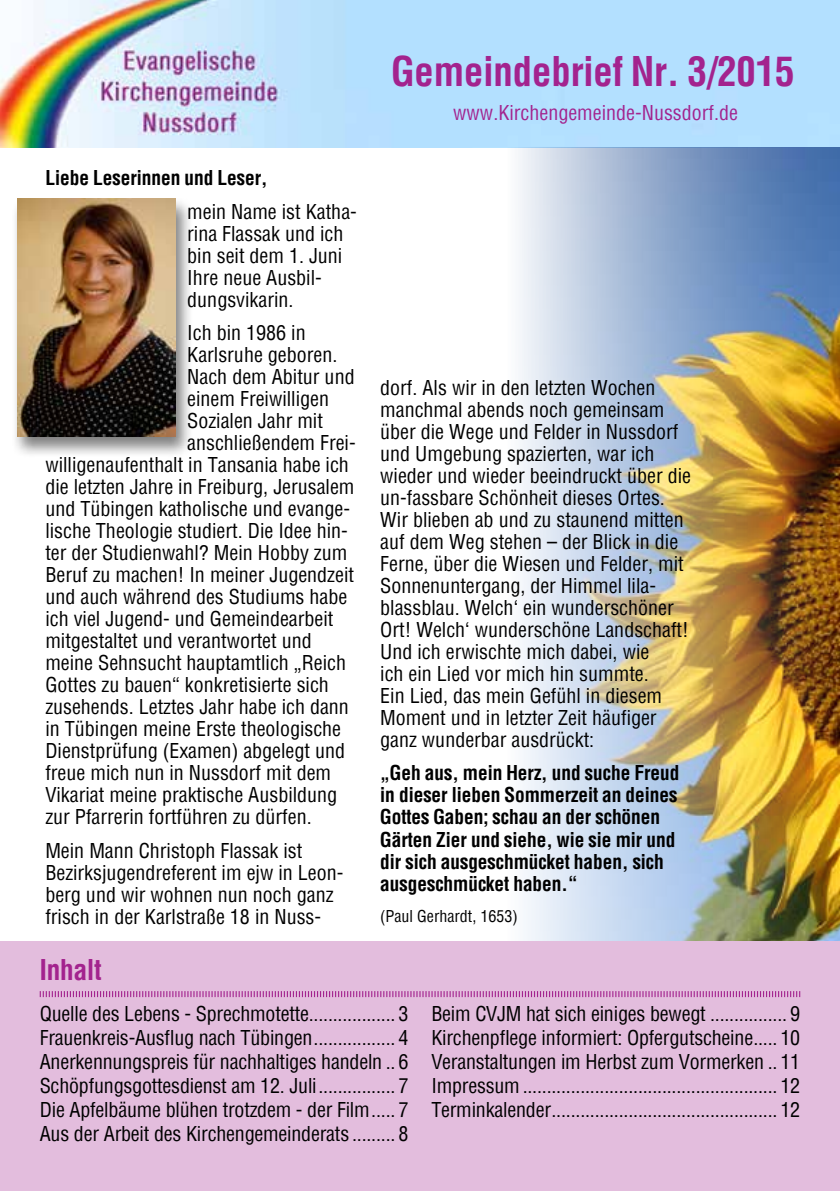
<style>
.page{position:relative;width:840px;height:1191px;background:#fff}
.page>*{position:absolute;margin:0;border:0;box-sizing:border-box;transform-origin:0 0}
.t1{font:700 condensed 40px "Helvetica";color:#a3238e}
.t2{font:700 condensed 28px "Helvetica";color:#a3238e}
.t3{font:condensed 20px/22px "Helvetica";color:#000}
.t4{font:700 condensed 20px/22px "Helvetica";color:#000}
.t5{font:condensed 20px "Helvetica";color:#a3238e}
.t6{font:condensed 16px "Helvetica";color:#000}
</style>
<div class="page">
<img style="left:0;top:0;width:839px;height:147px">
<img style="left:507px;top:147px;width:332px;height:794px">
<div style="left:0;top:941px;width:839px;height:250px;background:#e3bddd"></div>
<svg style="left:39px;top:991px;width:761px;height:7px"></svg>
<div style="left:11px;top:196px;width:183px;height:262px;background:#000;opacity:.5"></div>
<img style="left:17px;top:198px;width:159px;height:239px">
<p class="t4" style="left:45px;top:167px;width:224px">Liebe Leserinnen und Leser,</p>
<p class="t3" style="left:187px;top:200px;width:171px">mein Name ist Katha&shy;rina Flassak und ich bin seit dem 1. Juni<br>Ihre neue Ausbil&shy;dungsvikarin.</p>
<p class="t3" style="left:187px;top:321px;width:120px">Ich bin 1986 in</p>
<p class="t3" style="left:187px;top:343px;width:151px">Karlsruhe geboren.</p>
<p class="t3" style="left:187px;top:365px;width:169px">Nach dem Abitur und</p>
<p class="t3" style="left:187px;top:387px;width:143px">einem Freiwilligen</p>
<p class="t3" style="left:187px;top:409px;width:137px">Sozialen Jahr mit</p>
<p class="t3" style="left:187px;top:431px;width:170px">anschließendem Frei-</p>
<p class="t3" style="left:45px;top:453px;width:305px">willigenaufenthalt in Tansania habe ich</p>
<p class="t3" style="left:45px;top:475px;width:310px">die letzten Jahre in Freiburg, Jerusalem</p>
<p class="t3" style="left:45px;top:497px;width:306px">und Tübingen katholische und evange-</p>
<p class="t3" style="left:45px;top:519px;width:304px">lische Theologie studiert. Die Idee hin-</p>
<p class="t3" style="left:45px;top:541px;width:303px">ter der Studienwahl? Mein Hobby zum</p>
<p class="t3" style="left:45px;top:563px;width:310px">Beruf zu machen! In meiner Jugendzeit</p>
<p class="t3" style="left:45px;top:585px;width:303px">und auch während des Studiums habe</p>
<p class="t3" style="left:45px;top:607px;width:289px">ich viel Jugend- und Gemeindearbeit</p>
<p class="t3" style="left:45px;top:629px;width:268px">mitgestaltet und verantwortet und</p>
<p class="t3" style="left:45px;top:651px;width:302px">meine Sehnsucht hauptamtlich „Reich</p>
<p class="t3" style="left:45px;top:673px;width:285px">Gottes zu bauen“ konkretisierte sich</p>
<p class="t3" style="left:45px;top:695px;width:305px">zusehends. Letztes Jahr habe ich dann</p>
<p class="t3" style="left:45px;top:717px;width:297px">in Tübingen meine Erste theologische</p>
<p class="t3" style="left:45px;top:739px;width:301px">Dienstprüfung (Examen) abgelegt und</p>
<p class="t3" style="left:45px;top:761px;width:287px">freue mich nun in Nussdorf mit dem</p>
<p class="t3" style="left:45px;top:783px;width:293px">Vikariat meine praktische Ausbildung</p>
<p class="t3" style="left:45px;top:805px;width:268px">zur Pfarrerin fortführen zu dürfen.</p>
<p class="t3" style="left:45px;top:839px;width:299px">Mein Mann Christoph Flassak ist Bezirksjugendreferent im ejw in Leon&shy;berg und wir wohnen nun noch ganz frisch in der Karlstraße 18 in Nuss-</p>
<h1 class="t1" style="left:391px;top:48px;width:404px">Gemeindebrief Nr. 3/2015</h1>
<p class="t5" style="left:453px;top:99px;width:286px">www.Kirchengemeinde-Nussdorf.de</p>
<p class="t3" style="left:380px;top:376px;width:312px">dorf. Als wir in den letzten Wochen manchmal abends noch gemeinsam über die Wege und Felder in Nussdorf und Umgebung spazierten, war ich wieder und wieder beeindruckt über die un-fassbare Schönheit dieses Ortes.<br>Wir blieben ab und zu staunend mitten auf dem Weg stehen – der Blick in die Ferne, über die Wiesen und Felder, mit Sonnenuntergang, der Himmel lila&shy;blassblau. Welch‘ ein wunderschöner Ort! Welch‘ wunderschöne Landschaft!<br>Und ich erwischte mich dabei, wie<br>ich ein Lied vor mich hin summte.<br>Ein Lied, das mein Gefühl in diesem Moment und in letzter Zeit häufiger ganz wunderbar ausdrückt:</p>
<p class="t4" style="left:380px;top:762px;width:300px">„Geh aus, mein Herz, und suche Freud in dieser lieben Sommerzeit an deines Gottes Gaben; schau an der schönen Gärten Zier und siehe, wie sie mir und dir sich ausgeschmücket haben, sich ausgeschmücket haben.“</p>
<p class="t6" style="left:380px;top:905px;width:139px">(Paul Gerhardt, 1653)</p>
<h2 class="t2" style="left:40px;top:952px;width:63px">Inhalt</h2>
<p class="t3" style="left:40px;top:1001px;width:370px;line-height:24px;text-align:justify">Quelle des Lebens - Sprechmotette.................. 3<br>Frauenkreis-Ausflug nach Tübingen................. 4<br>Anerkennungspreis für nachhaltiges handeln .. 6<br>Schöpfungsgottesdienst am 12. Juli................ 7<br>Die Apfelbäume blühen trotzdem - der Film..... 7<br>Aus der Arbeit des Kirchengemeinderats ......... 8</p>
<p class="t3" style="left:431px;top:1001px;width:370px;line-height:24px;text-align:justify">Beim CVJM hat sich einiges bewegt ................ 9<br>Kirchenpflege informiert: Opfergutscheine..... 10<br>Veranstaltungen im Herbst zum Vormerken .. 11<br>Impressum..................................................... 12<br>Terminkalender............................................... 12</p>
</div>
